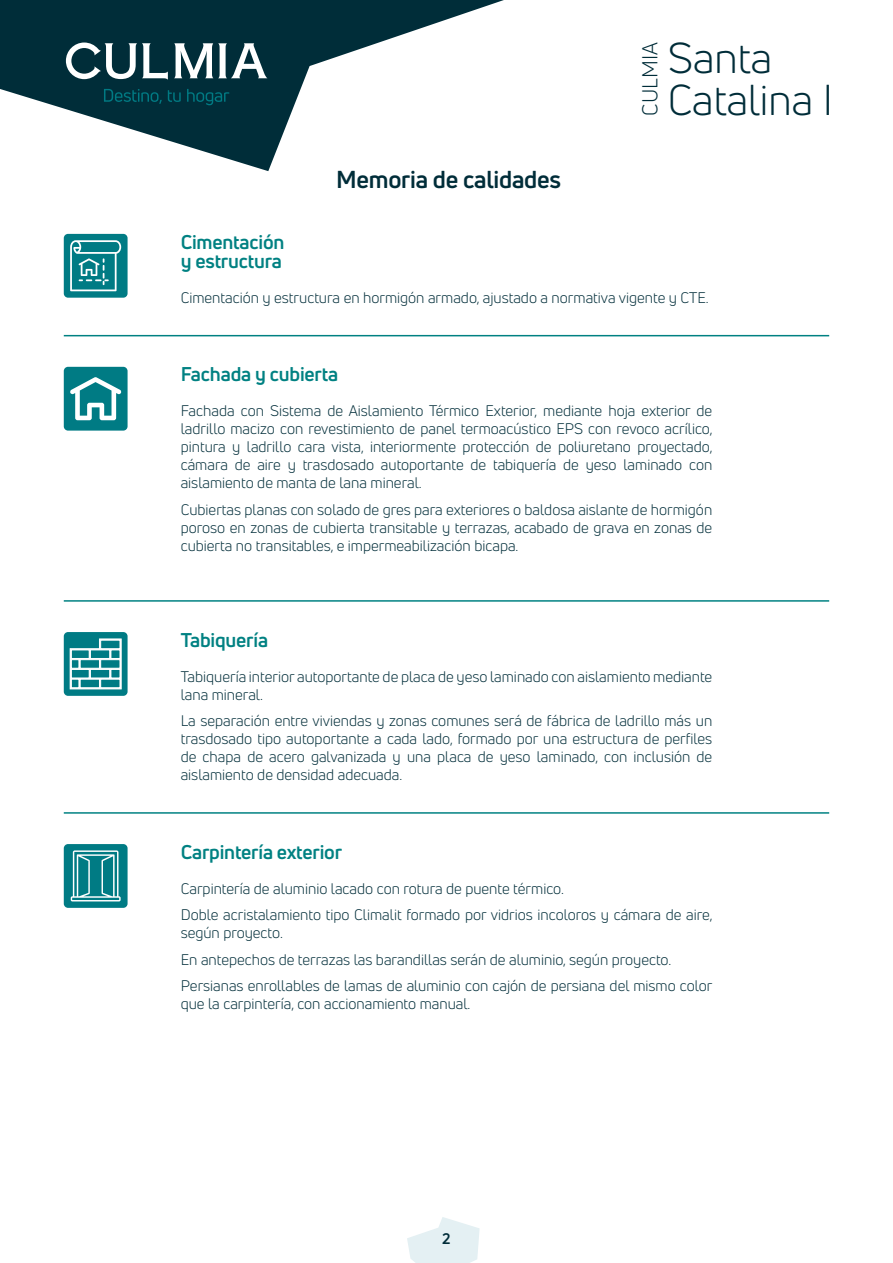
<style>
.page{position:relative;width:893px;height:1263px;background:#fff}
.page>*{position:absolute;margin:0;border:0;box-sizing:border-box;transform-origin:0 0}
.t1{font:42.3px/41.4px "Uni Neue";color:#002d39}
.t2{font:700 24px "Uni Neue";letter-spacing:-.01em;color:#002d39}
.t3{font:21.15px "Uni Neue";color:#002d39}
.t4{font:700 19.5px/19.5px "Uni Neue";letter-spacing:-.01em;color:#008182}
.t5{font:15px/18px "Uni Neue";color:#002d39;text-align:justify}
.t6{font:700 15px "Uni Neue";color:#002d39}
</style>
<div class="page">
<svg style="left:0;top:0;width:504px;height:171px"></svg>
<svg style="left:407px;top:1217px;width:73px;height:46px"></svg>
<svg style="left:174px;top:43px;width:93px;height:35px"></svg>
<svg style="left:66px;top:43px;width:102px;height:37px"></svg>
<svg style="left:104px;top:89px;width:125px;height:16px;background:#003e49"></svg>
<div style="left:64px;top:234px;width:64px;height:64px;background:#007b84;border-radius:4px"></div>
<svg style="left:70px;top:240px;width:51px;height:51px"></svg>
<div style="left:64px;top:632px;width:64px;height:64px;background:#007b84;border-radius:4px"></div>
<svg style="left:69px;top:638px;width:53px;height:52px"></svg>
<div style="left:64px;top:844px;width:64px;height:64px;background:#007b84;border-radius:4px"></div>
<svg style="left:71px;top:850px;width:50px;height:51px"></svg>
<div style="left:64px;top:367px;width:64px;height:64px;background:#007b84;border-radius:4px"></div>
<svg style="left:70px;top:377px;width:52px;height:43px"></svg>
<hr style="left:64px;top:335px;width:765px;height:1px;background:#008182">
<hr style="left:64px;top:600px;width:765px;height:2px;background:#008182">
<hr style="left:64px;top:812px;width:765px;height:2px;background:#008182">
<h2 class="t2" style="left:336px;top:164px;width:226px">Memoria de calidades</h2>
<h3 class="t3" style="left:637px;top:116px;width:74px;rotate:-90deg">CULMIA</h3>
<h1 class="t1" style="left:668px;top:37px;width:167px">Santa<br>Catalina I</h1>
<h3 class="t4" style="left:181px;top:231px;width:105px">Cimentación y estructura</h3>
<p class="t5" style="left:181px;top:289px;width:530px">Cimentación y estructura en hormigón armado, ajustado a normativa vigente y CTE.</p>
<h3 class="t4" style="left:181px;top:364px;width:159px">Fachada y cubierta</h3>
<p class="t5" style="left:181px;top:402px;width:533px">Fachada con Sistema de Aislamiento Térmico Exterior, mediante hoja exterior de ladrillo macizo con revestimiento de panel termoacústico EPS con revoco acrílico, pintura y ladrillo cara vista, interiormente protección de poliuretano proyectado, cámara de aire y trasdosado autoportante de tabiquería de yeso laminado con aislamiento de manta de lana mineral.</p>
<p class="t5" style="left:181px;top:500px;width:533px">Cubiertas planas con solado de gres para exteriores o baldosa aislante de hormigón poroso en zonas de cubierta transitable y terrazas, acabado de grava en zonas de cubierta no transitables, e impermeabilización bicapa.</p>
<h3 class="t4" style="left:181px;top:630px;width:89px">Tabiquería</h3>
<p class="t5" style="left:181px;top:667px;width:533px">Tabiquería interior autoportante de placa de yeso laminado con aislamiento mediante lana mineral.</p>
<p class="t5" style="left:181px;top:712px;width:533px">La separación entre viviendas y zonas comunes será de fábrica de ladrillo más un trasdosado tipo autoportante a cada lado, formado por una estructura de perfiles de chapa de acero galvanizada y una placa de yeso laminado, con inclusión de aislamiento de densidad adecuada.</p>
<h3 class="t4" style="left:181px;top:842px;width:163px">Carpintería exterior</h3>
<p class="t5" style="left:181px;top:875px;width:533px;line-height:26.5px">Carpintería de aluminio lacado con rotura de puente térmico.<br>Doble acristalamiento tipo Climalit formado por vidrios incoloros y cámara de aire,</p>
<p class="t5" style="left:181px;top:919px;width:533px;line-height:26.5px;text-align:left">según proyecto.<br>En antepechos de terrazas las barandillas serán de aluminio, según proyecto.<br>Persianas enrollables de lamas de aluminio con cajón de persiana del mismo color</p>
<p class="t5" style="left:181px;top:995px;width:291px">que la carpintería, con accionamiento manual.</p>
<p class="t6" style="left:442px;top:1229px;width:10px">2</p>
</div>
